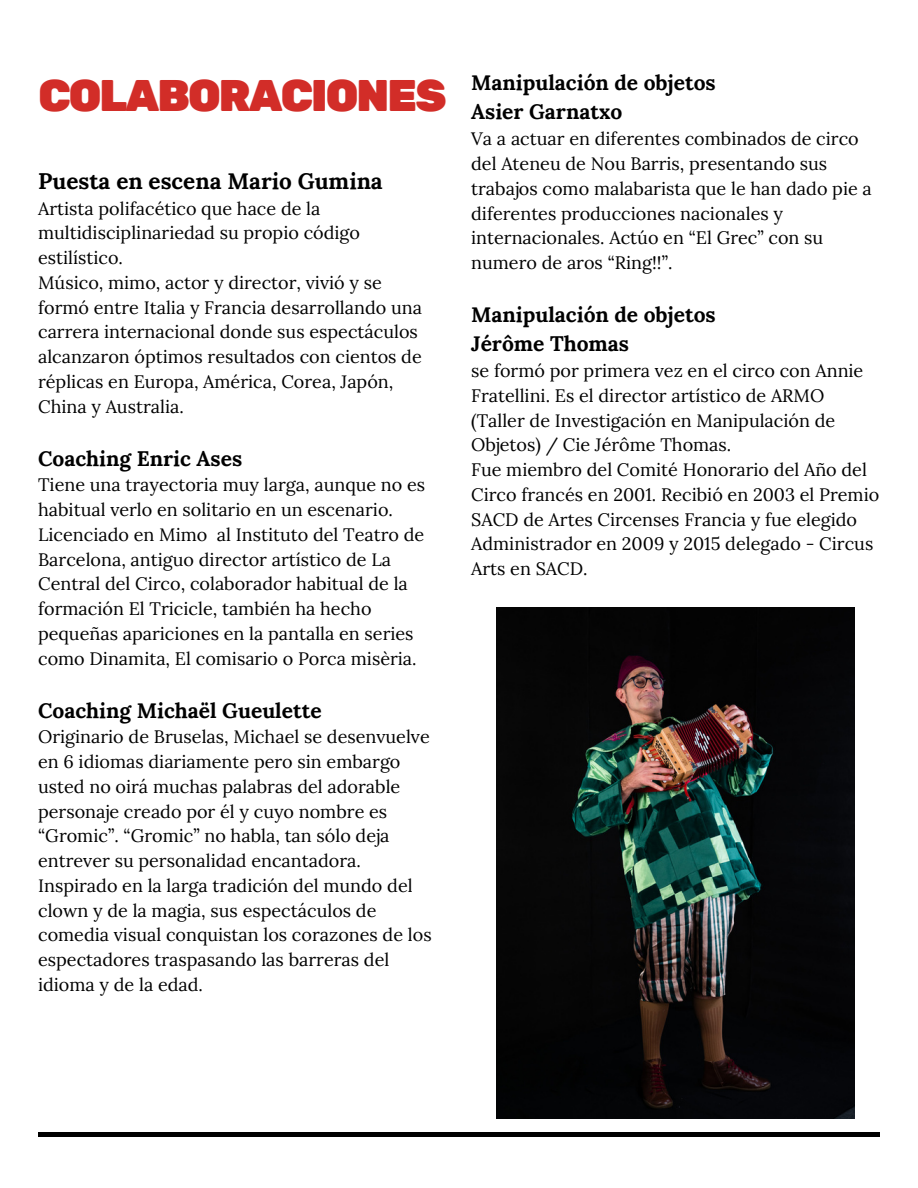
<style>
.page{position:relative;width:918px;height:1188px;background:#fff}
.page>*{position:absolute;margin:0;border:0;box-sizing:border-box;transform-origin:0 0}
.t1{font:44.1px "Rubik One";letter-spacing:-.06em;color:#d22d28}
.t2{font:700 22.5px "Lora";color:#000}
.t3{font:700 21px/29.2px "Lora";color:#000}
.t4{font:18px/24.8px "Lora";color:#000}
</style>
<div class="page">
<hr style="left:38px;top:1133px;width:842px;height:3px;background:#000">
<img style="left:497px;top:608px;width:358px;height:510px">
<h1 class="t1" style="left:38px;top:70px;width:410px">COLABORACIONES</h1>
<p class="t2" style="left:38px;top:166px;width:346px">Puesta en escena Mario Gumina</p>
<p class="t4" style="left:38px;top:196px;width:385px">Artista polifacético que hace de la multidisciplinariedad su propio código estilístico.<br>Músico, mimo, actor y director, vivió y se formó entre Italia y Francia desarrollando una carrera internacional donde sus espectáculos alcanzaron óptimos resultados con cientos de réplicas en Europa, América, Corea, Japón, China y Australia.</p>
<p class="t3" style="left:38px;top:443px;width:206px">Coaching Enric Ases</p>
<p class="t4" style="left:38px;top:472px;width:389px">Tiene una trayectoria muy larga, aunque no es habitual verlo en solitario en un escenario.<br>Licenciado en Mimo al Instituto del Teatro de Barcelona, antiguo director artístico de La Central del Circo, colaborador habitual de la formación El Tricicle, también ha hecho pequeñas apariciones en la pantalla en series como Dinamita, El comisario o Porca misèria.</p>
<p class="t3" style="left:38px;top:695px;width:285px">Coaching Michaël Gueulette</p>
<p class="t4" style="left:38px;top:724px;width:395px">Originario de Bruselas, Michael se desenvuelve en 6 idiomas diariamente pero sin embargo usted no oirá muchas palabras del adorable personaje creado por él y cuyo nombre es “Gromic”. “Gromic” no habla, tan sólo deja entrever su personalidad encantadora.<br>Inspirado en la larga tradición del mundo del clown y de la magia, sus espectáculos de comedia visual conquistan los corazones de los espectadores traspasando las barreras del idioma y de la edad.</p>
<p class="t3" style="left:471px;top:68px;width:246px">Manipulación de objetos<br>Asier Garnatxo</p>
<p class="t4" style="left:471px;top:126px;width:402px">Va a actuar en diferentes combinados de circo del Ateneu de Nou Barris, presentando sus trabajos como malabarista que le han dado pie a diferentes producciones nacionales y internacionales. Actúo en “El Grec” con su numero de aros “Ring!!”.</p>
<p class="t3" style="left:471px;top:300px;width:246px">Manipulación de objetos<br>Jérôme Thomas</p>
<p class="t4" style="left:471px;top:358px;width:410px">se formó por primera vez en el circo con Annie Fratellini. Es el director artístico de ARMO (Taller de Investigación en Manipulación de Objetos) / Cie Jérôme Thomas.<br>Fue miembro del Comité Honorario del Año del Circo francés en 2001. Recibió en 2003 el Premio SACD de Artes Circenses Francia y fue elegido Administrador en 2009 y 2015 delegado - Circus Arts en SACD.</p>
</div>
